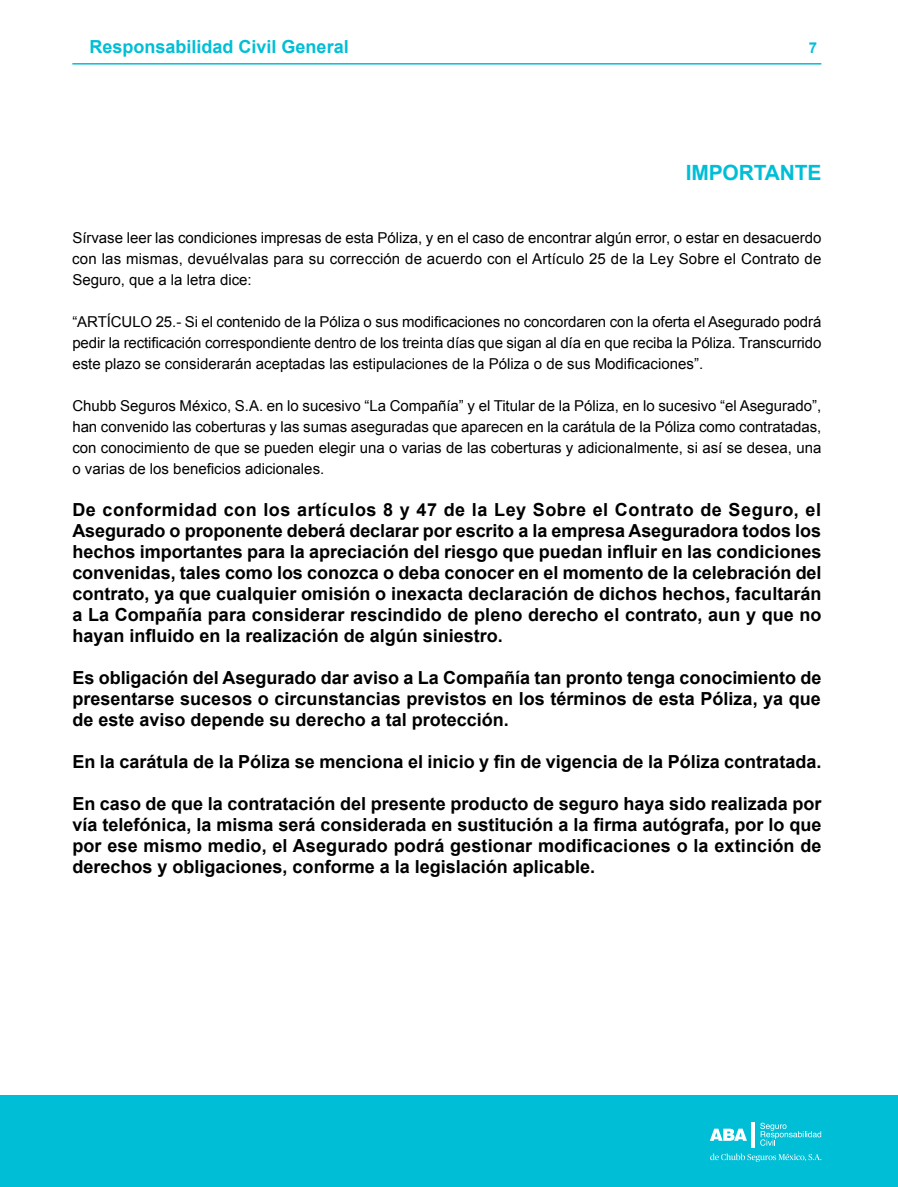
<style>
.page{position:relative;width:898px;height:1187px;background:#fff}
.page>*{position:absolute;margin:0;border:0;box-sizing:border-box;transform-origin:0 0}
.t1{font:700 21px "Arial";letter-spacing:-.01em;color:#00bed6}
.t2{font:700 18px/21px "Arial";color:#000;text-align:justify}
.t3{font:700 18px "Arial";color:#00bed6}
.t4{font:15px/21px "Arial";color:#000;text-align:justify}
.t5{font:700 15px "Arial";color:#00bed6}
</style>
<div class="page">
<div style="left:0;top:1095px;width:897px;height:91px;background:#00bed6"></div>
<hr style="left:72px;top:63px;width:749px;height:2px;background:#00bed6">
<svg style="left:760px;top:1122px;width:60px;height:23px"></svg>
<svg style="left:710px;top:1128px;width:36px;height:12px"></svg>
<svg style="left:751px;top:1122px;width:3px;height:25px"></svg>
<svg style="left:710px;top:1153px;width:111px;height:7px"></svg>
<p class="t3" style="left:89px;top:34px;width:261px">Responsabilidad Civil General</p>
<p class="t5" style="left:808px;top:38px;width:10px">7</p>
<p class="t1" style="left:685px;top:158px;width:137px">IMPORTANTE</p>
<p class="t4" style="left:72px;top:227px;width:750px">Sírvase leer las condiciones impresas de esta Póliza, y en el caso de encontrar algún error, o estar en desacuerdo con las mismas, devuélvalas para su corrección de acuerdo con el Artículo 25 de la Ley Sobre el Contrato de Seguro, que a la letra dice:</p>
<p class="t4" style="left:72px;top:311px;width:750px">“ARTÍCULO 25.- Si el contenido de la Póliza o sus modificaciones no concordaren con la oferta el Asegurado podrá pedir la rectificación correspondiente dentro de los treinta días que sigan al día en que reciba la Póliza. Transcurrido este plazo se considerarán aceptadas las estipulaciones de la Póliza o de sus Modificaciones”.</p>
<p class="t4" style="left:72px;top:395px;width:750px">Chubb Seguros México, S.A. en lo sucesivo “La Compañía” y el Titular de la Póliza, en lo sucesivo “el Asegurado”, han convenido las coberturas y las sumas aseguradas que aparecen en la carátula de la Póliza como contratadas, con conocimiento de que se pueden elegir una o varias de las coberturas y adicionalmente, si así se desea, una o varias de los beneficios adicionales.</p>
<p class="t2" style="left:72px;top:499px;width:750px">De conformidad con los artículos 8 y 47 de la Ley Sobre el Contrato de Seguro, el Asegurado o proponente deberá declarar por escrito a la empresa Aseguradora todos los hechos importantes para la apreciación del riesgo que puedan influir en las condiciones convenidas, tales como los conozca o deba conocer en el momento de la celebración del contrato, ya que cualquier omisión o inexacta declaración de dichos hechos, facultarán a La Compañía para considerar rescindido de pleno derecho el contrato, aun y que no hayan influido en la realización de algún siniestro.</p>
<p class="t2" style="left:72px;top:667px;width:750px">Es obligación del Asegurado dar aviso a La Compañía tan pronto tenga conocimiento de presentarse sucesos o circunstancias previstos en los términos de esta Póliza, ya que de este aviso depende su derecho a tal protección.</p>
<p class="t2" style="left:72px;top:751px;width:750px">En la carátula de la Póliza se menciona el inicio y fin de vigencia de la Póliza contratada.</p>
<p class="t2" style="left:72px;top:793px;width:750px">En caso de que la contratación del presente producto de seguro haya sido realizada por vía telefónica, la misma será considerada en sustitución a la firma autógrafa, por lo que por ese mismo medio, el Asegurado podrá gestionar modificaciones o la extinción de derechos y obligaciones, conforme a la legislación aplicable.</p>
</div>
